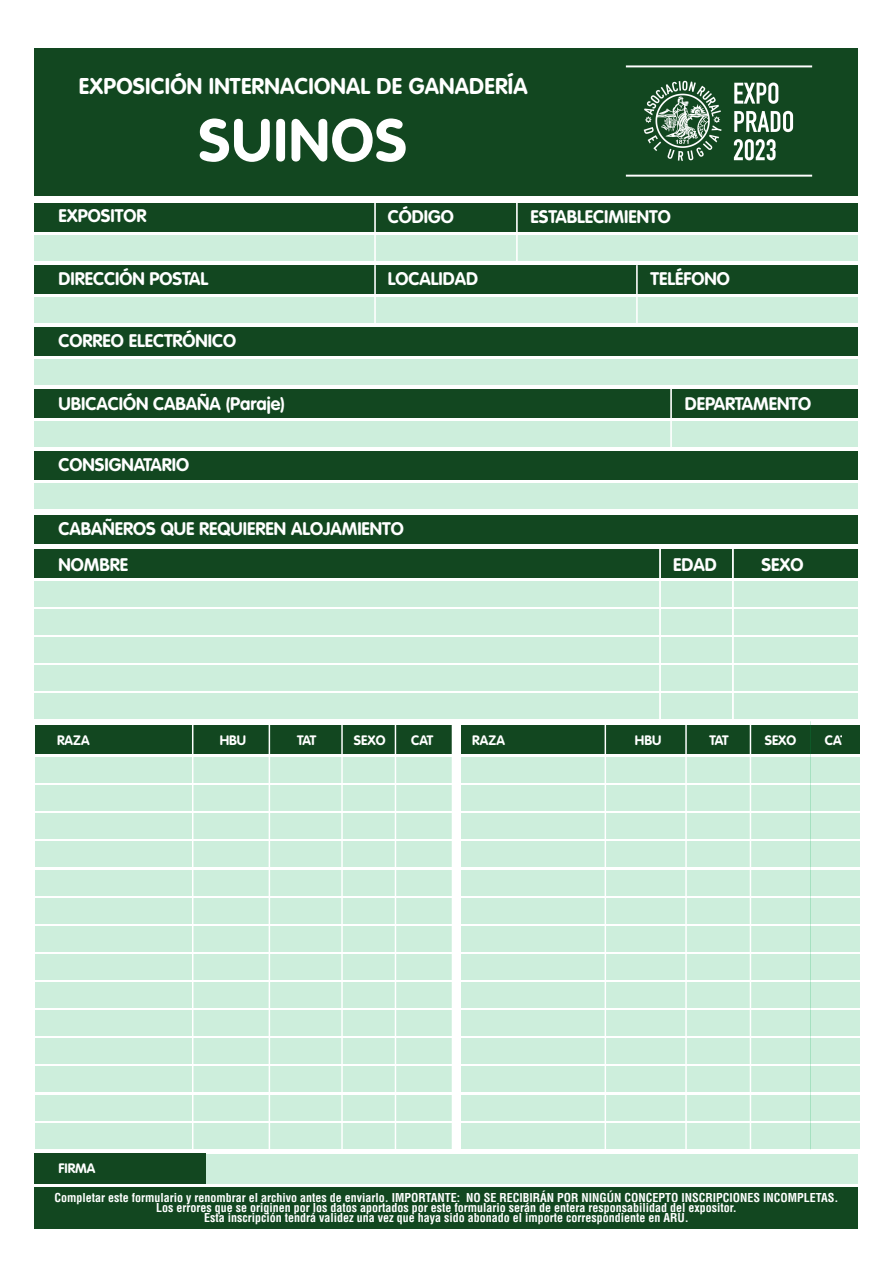
<style>
.page{position:relative;width:893px;height:1263px;background:#fff}
.page>*{position:absolute;margin:0;border:0;box-sizing:border-box;transform-origin:0 0}
.t1{font:700 58.95px "VAG Rounded Std";letter-spacing:.025em;color:#fff}
.t2{font:700 22.5px "VAG Rounded Std";letter-spacing:.01em;color:#fff}
.t3{font:700 18px "VAG Rounded Std";color:#fff}
.t4{font:700 13.5px "VAG Rounded Std";color:#fff}
.t5{font:700 condensed 12px/10.2px "Helvetica LT Std";color:#fff;text-align:center}
</style>
<div class="page">
<div style="left:35px;top:48px;width:823px;height:148px;background:#124720"></div>
<div style="left:35px;top:1187px;width:823px;height:42px;background:#124720"></div>
<div style="left:35px;top:203px;width:823px;height:29px;background:#124720"></div>
<div style="left:35px;top:549px;width:823px;height:29px;background:#124720"></div>
<div style="left:35px;top:515px;width:823px;height:29px;background:#124720"></div>
<div style="left:35px;top:757px;width:417px;height:26px;background:#cdeedc"></div>
<div style="left:35px;top:785px;width:417px;height:26px;background:#cdeedc"></div>
<div style="left:35px;top:813px;width:417px;height:26px;background:#cdeedc"></div>
<div style="left:35px;top:841px;width:417px;height:26px;background:#cdeedc"></div>
<div style="left:35px;top:870px;width:417px;height:25px;background:#cdeedc"></div>
<div style="left:35px;top:581px;width:823px;height:25px;background:#cdeedc"></div>
<div style="left:35px;top:483px;width:823px;height:25px;background:#cdeedc"></div>
<div style="left:35px;top:421px;width:823px;height:25px;background:#cdeedc"></div>
<div style="left:35px;top:359px;width:823px;height:26px;background:#cdeedc"></div>
<div style="left:35px;top:297px;width:823px;height:26px;background:#cdeedc"></div>
<div style="left:35px;top:235px;width:823px;height:25px;background:#cdeedc"></div>
<div style="left:35px;top:609px;width:823px;height:26px;background:#cdeedc"></div>
<div style="left:35px;top:637px;width:823px;height:26px;background:#cdeedc"></div>
<div style="left:35px;top:665px;width:823px;height:26px;background:#cdeedc"></div>
<div style="left:35px;top:693px;width:823px;height:26px;background:#cdeedc"></div>
<div style="left:35px;top:898px;width:417px;height:26px;background:#cdeedc"></div>
<div style="left:35px;top:926px;width:417px;height:26px;background:#cdeedc"></div>
<div style="left:35px;top:954px;width:417px;height:26px;background:#cdeedc"></div>
<div style="left:35px;top:982px;width:417px;height:26px;background:#cdeedc"></div>
<div style="left:35px;top:1010px;width:417px;height:26px;background:#cdeedc"></div>
<div style="left:35px;top:1038px;width:417px;height:26px;background:#cdeedc"></div>
<div style="left:35px;top:1066px;width:417px;height:26px;background:#cdeedc"></div>
<div style="left:35px;top:1094px;width:417px;height:26px;background:#cdeedc"></div>
<div style="left:35px;top:1123px;width:417px;height:26px;background:#cdeedc"></div>
<div style="left:461px;top:757px;width:399px;height:26px;background:#cdeedc"></div>
<div style="left:461px;top:785px;width:399px;height:26px;background:#cdeedc"></div>
<div style="left:461px;top:813px;width:399px;height:26px;background:#cdeedc"></div>
<div style="left:461px;top:841px;width:399px;height:26px;background:#cdeedc"></div>
<div style="left:461px;top:870px;width:399px;height:25px;background:#cdeedc"></div>
<div style="left:461px;top:898px;width:399px;height:26px;background:#cdeedc"></div>
<div style="left:461px;top:926px;width:399px;height:26px;background:#cdeedc"></div>
<div style="left:461px;top:954px;width:399px;height:26px;background:#cdeedc"></div>
<div style="left:461px;top:982px;width:399px;height:26px;background:#cdeedc"></div>
<div style="left:461px;top:1010px;width:399px;height:26px;background:#cdeedc"></div>
<div style="left:461px;top:1038px;width:399px;height:26px;background:#cdeedc"></div>
<div style="left:461px;top:1066px;width:399px;height:26px;background:#cdeedc"></div>
<div style="left:461px;top:1094px;width:399px;height:26px;background:#cdeedc"></div>
<div style="left:461px;top:1123px;width:399px;height:26px;background:#cdeedc"></div>
<div style="left:35px;top:265px;width:823px;height:29px;background:#124720"></div>
<div style="left:35px;top:327px;width:823px;height:29px;background:#124720"></div>
<div style="left:35px;top:389px;width:823px;height:29px;background:#124720"></div>
<div style="left:35px;top:451px;width:823px;height:28px;background:#124720"></div>
<div style="left:35px;top:725px;width:417px;height:28px;background:#124720"></div>
<div style="left:461px;top:725px;width:398px;height:28px;background:#124720"></div>
<hr style="left:374px;top:203px;width:2px;height:60px;background:#fff">
<hr style="left:516px;top:203px;width:2px;height:60px;background:#fff">
<hr style="left:732px;top:547px;width:2px;height:172px;background:#fff">
<hr style="left:659px;top:547px;width:2px;height:172px;background:#fff">
<hr style="left:192px;top:721px;width:1px;height:445px;background:#fff">
<hr style="left:269px;top:721px;width:1px;height:445px;background:#fff">
<hr style="left:341px;top:721px;width:2px;height:432px;background:#fff">
<hr style="left:374px;top:265px;width:2px;height:58px;background:#fff">
<hr style="left:636px;top:265px;width:2px;height:58px;background:#fff">
<hr style="left:670px;top:386px;width:2px;height:64px;background:#fff">
<hr style="left:395px;top:721px;width:1px;height:429px;background:#fff">
<hr style="left:605px;top:721px;width:1px;height:428px;background:#fff">
<hr style="left:685px;top:721px;width:2px;height:428px;background:#fff">
<hr style="left:750px;top:721px;width:1px;height:428px;background:#fff">
<div style="left:205px;top:1154px;width:653px;height:30px;background:#cdeedc"></div>
<div style="left:35px;top:1154px;width:171px;height:30px;background:#124720"></div>
<img style="left:625px;top:65px;width:188px;height:112px">
<h2 class="t2" style="left:79px;top:73px;width:450px">EXPOSICIÓN INTERNACIONAL DE GANADERÍA</h2>
<h1 class="t1" style="left:199px;top:106px;width:210px">SUINOS</h1>
<h3 class="t3" style="left:58px;top:205px;width:89px">EXPOSITOR</h3>
<h3 class="t3" style="left:388px;top:206px;width:67px">CÓDIGO</h3>
<h3 class="t3" style="left:530px;top:206px;width:142px">ESTABLECIMIENTO</h3>
<h3 class="t3" style="left:58px;top:268px;width:151px">DIRECCIÓN POSTAL</h3>
<h3 class="t3" style="left:388px;top:268px;width:92px">LOCALIDAD</h3>
<h3 class="t3" style="left:58px;top:330px;width:179px">CORREO ELECTRÓNICO</h3>
<h3 class="t3" style="left:58px;top:393px;width:228px">UBICACIÓN CABAÑA (Paraje)</h3>
<h3 class="t3" style="left:58px;top:454px;width:132px">CONSIGNATARIO</h3>
<h3 class="t3" style="left:59px;top:518px;width:347px">CABAÑEROS QUE REQUIEREN ALOJAMIENTO</h3>
<h3 class="t3" style="left:650px;top:268px;width:81px">TELÉFONO</h3>
<h3 class="t3" style="left:685px;top:393px;width:128px">DEPARTAMENTO</h3>
<h3 class="t3" style="left:59px;top:554px;width:71px">NOMBRE</h3>
<h3 class="t3" style="left:673px;top:554px;width:45px">EDAD</h3>
<h3 class="t3" style="left:761px;top:554px;width:44px">SEXO</h3>
<p class="t4" style="left:57px;top:733px;width:34px">RAZA</p>
<p class="t4" style="left:220px;top:733px;width:28px">HBU</p>
<p class="t4" style="left:297px;top:733px;width:20px">TAT</p>
<p class="t4" style="left:354px;top:733px;width:33px">SEXO</p>
<p class="t4" style="left:411px;top:733px;width:24px">CAT</p>
<p class="t4" style="left:472px;top:733px;width:34px">RAZA</p>
<p class="t4" style="left:635px;top:733px;width:28px">HBU</p>
<p class="t4" style="left:710px;top:733px;width:20px">TAT</p>
<p class="t4" style="left:765px;top:733px;width:33px">SEXO</p>
<p class="t4" style="left:825px;top:733px;width:24px">CAT</p>
<p class="t4" style="left:58px;top:1161px;width:38px">FIRMA</p>
<p class="t5" style="left:54px;top:1192px;width:786px">Completar este formulario y renombrar el archivo antes de enviarlo. IMPORTANTE: NO SE RECIBIRÁN POR NINGÚN CONCEPTO INSCRIPCIONES INCOMPLETAS.<br>Los errores que se originen por los datos aportados por este formulario serán de entera responsabilidad del expositor.<br>Esta inscripción tendrá validez una vez que haya sido abonado el importe correspondiente en ARU.</p>
</div>
